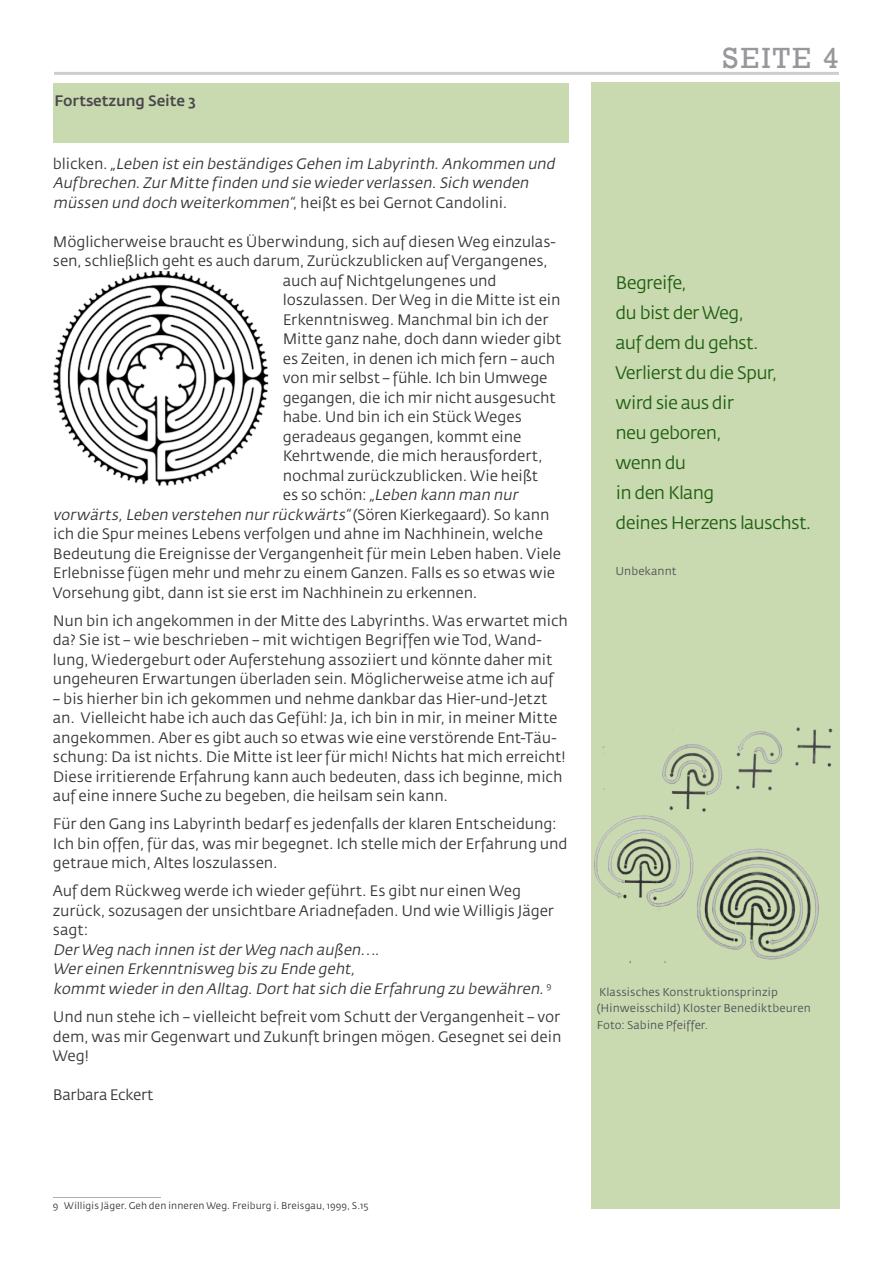
<style>
.page{position:relative;width:893px;height:1263px;background:#fff}
.page>*{position:absolute;margin:0;border:0;box-sizing:border-box;transform-origin:0 0}
.Datum{font:30px "Rockwell";letter-spacing:.07em;color:#98989c}
.Spruch{font:18px "Fedra Sans";letter-spacing:-.04em;color:#205f11}
.Fliess{font:15px/19.5px "Fedra Sans";letter-spacing:-.01em;color:#373437}
.Fliess-2{font:italic 15px/19.5px "Fedra Sans";color:#373437}
.Ü_Fliess{font:500 15px "Fedra Sans";letter-spacing:-.01em;color:#4a484c}
.Fliess-3{font:11.25px/16.5px "Fedra Sans";letter-spacing:.005em;color:#504f53}
.Spruch-2{font:11.25px "Fedra Sans";color:#504f53}
.t1{font:9.6px "Fedra Sans";letter-spacing:.005em;color:#373437}
.s1{font-style:normal}
</style>
<div class="page">
<hr style="left:54px;top:72px;width:785px;height:3px;background:#000">
<div style="left:53px;top:83px;width:515px;height:60px;background:#c9dab0"></div>
<div style="left:591px;top:83px;width:249px;height:1126px;background:#c9dab0"></div>
<hr style="left:53px;top:1197px;width:108px;height:1px;background:#aeafb2">
<img style="left:53px;top:271px;width:216px;height:216px">
<img style="left:594px;top:718px;width:239px;height:244px">
<p class="Ü_Fliess" style="left:55px;top:92px;width:143px">Fortsetzung Seite 3</p>
<p class="Fliess-2" style="left:53px;top:154px;width:507px"><span class="s1">b l i c k e n .</span> „Leben ist ein beständiges Gehen im Labyrinth.Ankommen und<br>Aufbrechen.Zur Mitte finden und sie wieder verlassen.Sich wenden müssen und doch weiterkommen“<span class="s1">, h e i ßt es b e i G e r n ot Ca n d o l i n i .</span></p>
<p class="Fliess" style="left:53px;top:232px;width:504px">Möglicherweise braucht es Überwindung, sich auf diesen Weg einzulas-</p>
<p class="Fliess" style="left:53px;top:252px;width:496px">sen, schließlich geht es auch darum, Zurückzublicken auf Vergangenes,</p>
<p class="Fliess" style="left:283px;top:271px;width:215px">auch auf Nichtgelungenes und</p>
<p class="Fliess" style="left:283px;top:291px;width:279px">loszulassen. Der Weg in die Mitte ist ein</p>
<p class="Fliess" style="left:283px;top:310px;width:267px">Erkenntnisweg. Manchmal bin ich der</p>
<p class="Fliess" style="left:283px;top:330px;width:280px">Mitte ganz nahe, doch dann wieder gibt</p>
<p class="Fliess" style="left:283px;top:349px;width:274px">es Zeiten, in denen ich mich fern – auch</p>
<p class="Fliess" style="left:283px;top:369px;width:266px">von mir selbst – fühle. Ich bin Umwege</p>
<p class="Fliess" style="left:283px;top:388px;width:274px">gegangen, die ich mir nicht ausgesucht</p>
<p class="Fliess" style="left:283px;top:408px;width:241px">habe. Und bin ich ein Stück Weges</p>
<p class="Fliess" style="left:283px;top:427px;width:240px">geradeaus gegangen, kommt eine</p>
<p class="Fliess" style="left:283px;top:447px;width:261px">Kehrtwende, die mich herausfordert,</p>
<p class="Fliess" style="left:283px;top:466px;width:257px">nochmal zurückzublicken. Wie heißt</p>
<p class="Fliess-2" style="left:283px;top:486px;width:239px"><span class="s1">es s o s c h ö n:</span> „Leben kann man nur</p>
<p class="Fliess-2" style="left:53px;top:505px;width:498px">vorwärts,Leben verstehen nur rückwärts“<span class="s1">(Sören Kier ke gaard). S o k a n n</span></p>
<p class="Fliess" style="left:53px;top:525px;width:491px">ich die Spur meines Lebens verfolgen und ahne im Nachhinein, welche</p>
<p class="Fliess" style="left:53px;top:544px;width:510px">Bedeutung die Ereignisse der Vergangenheit für mein Leben haben. Viele</p>
<p class="Fliess" style="left:53px;top:564px;width:504px">Erlebnisse fügen mehr und mehr zu einem Ganzen. Falls es so etwas wie</p>
<p class="Fliess" style="left:53px;top:583px;width:426px">Vorsehung gibt, dann ist sie erst im Nachhinein zu erkennen.</p>
<p class="Fliess" style="left:53px;top:611px;width:517px">Nun bin ich angekommen in der Mitte des Labyrinths. Was erwartet mich da? Sie ist – wie beschrieben – mit wichtigen Begriffen wie Tod, Wand&shy;lung, Wiedergeburt oder Auferstehung assoziiert und könnte daher mit ungeheuren Erwartungen überladen sein. Möglicherweise atme ich auf</p>
<p class="Fliess" style="left:53px;top:689px;width:514px">– bis hierher bin ich gekommen und nehme dankbar das Hier-und-Jetzt an. Vielleicht habe ich auch das Gefühl: Ja, ich bin in mir, in meiner Mitte angekommen. Aber es gibt auch so etwas wie eine verstörende Ent-Täu&shy;schung: Da ist nichts. Die Mitte ist leer für mich! Nichts hat mich erreicht!<br>Diese irritierende Erfahrung kann auch bedeuten, dass ich beginne, mich auf eine innere Suche zu begeben, die heilsam sein kann.</p>
<p class="Fliess" style="left:53px;top:815px;width:516px">Für den Gang ins Labyrinth bedarf es jedenfalls der klaren Entscheidung:<br>Ich bin offen, für das, was mir begegnet. Ich stelle mich der Erfahrung und getraue mich, Altes loszulassen.</p>
<p class="Fliess" style="left:53px;top:882px;width:502px">Auf dem Rückweg werde ich wieder geführt. Es gibt nur einen Weg zurück, sozusagen der unsichtbare Ariadnefaden. Und wie Willigis Jäger sagt:</p>
<p class="Fliess-2" style="left:53px;top:940px;width:331px">Der Weg nach innen ist der Weg nach außen….</p>
<p class="Fliess-2" style="left:53px;top:960px;width:306px">Wer einen Erkenntnisweg bis zu Ende geht,</p>
<p class="Fliess-2" style="left:53px;top:979px;width:500px">kommt wieder in den Alltag.Dort hat sich die Erfahrung zu bewähren.<sup>9</sup></p>
<p class="Fliess" style="left:53px;top:1007px;width:510px;text-align:justify">Und nun stehe ich – vielleicht befreit vom Schutt der Vergangenheit – vor dem, was mir Gegenwart und Zukunft bringen mögen. Gesegnet sei dein Weg!</p>
<p class="Fliess" style="left:53px;top:1085px;width:102px">Barbara Eckert</p>
<p class="Datum" style="left:723px;top:40px;width:118px">SEITE 4</p>
<p class="Spruch" style="left:615px;top:273px;width:72px">Begreife,</p>
<p class="Spruch" style="left:615px;top:303px;width:130px">du bist der Weg,</p>
<p class="Spruch" style="left:615px;top:333px;width:145px">auf dem du gehst.</p>
<p class="Spruch" style="left:615px;top:363px;width:163px">Verlierst du die Spur,</p>
<p class="Spruch" style="left:615px;top:393px;width:120px">wird sie aus dir</p>
<p class="Spruch" style="left:615px;top:423px;width:107px">neu geboren,</p>
<p class="Spruch" style="left:615px;top:453px;width:72px">wenn du</p>
<p class="Spruch" style="left:615px;top:483px;width:100px">in den Klang</p>
<p class="Spruch" style="left:615px;top:513px;width:197px">deines Herzens lauschst.</p>
<p class="Spruch-2" style="left:615px;top:565px;width:62px">Unbekannt</p>
<p class="Fliess-3" style="left:597px;top:984px;width:216px">Klassisches Konstruktionsprinzip (Hinweisschild) Kloster Benediktbeuren</p>
<p class="Fliess-3" style="left:597px;top:1017px;width:113px">Foto: Sabine Pfeiffer.</p>
<p class="t1" style="left:53px;top:1200px;width:317px">9 Willigis Jäger. Geh den inneren Weg. Freiburg i. Breisgau, 1999, S.15</p>
</div>
